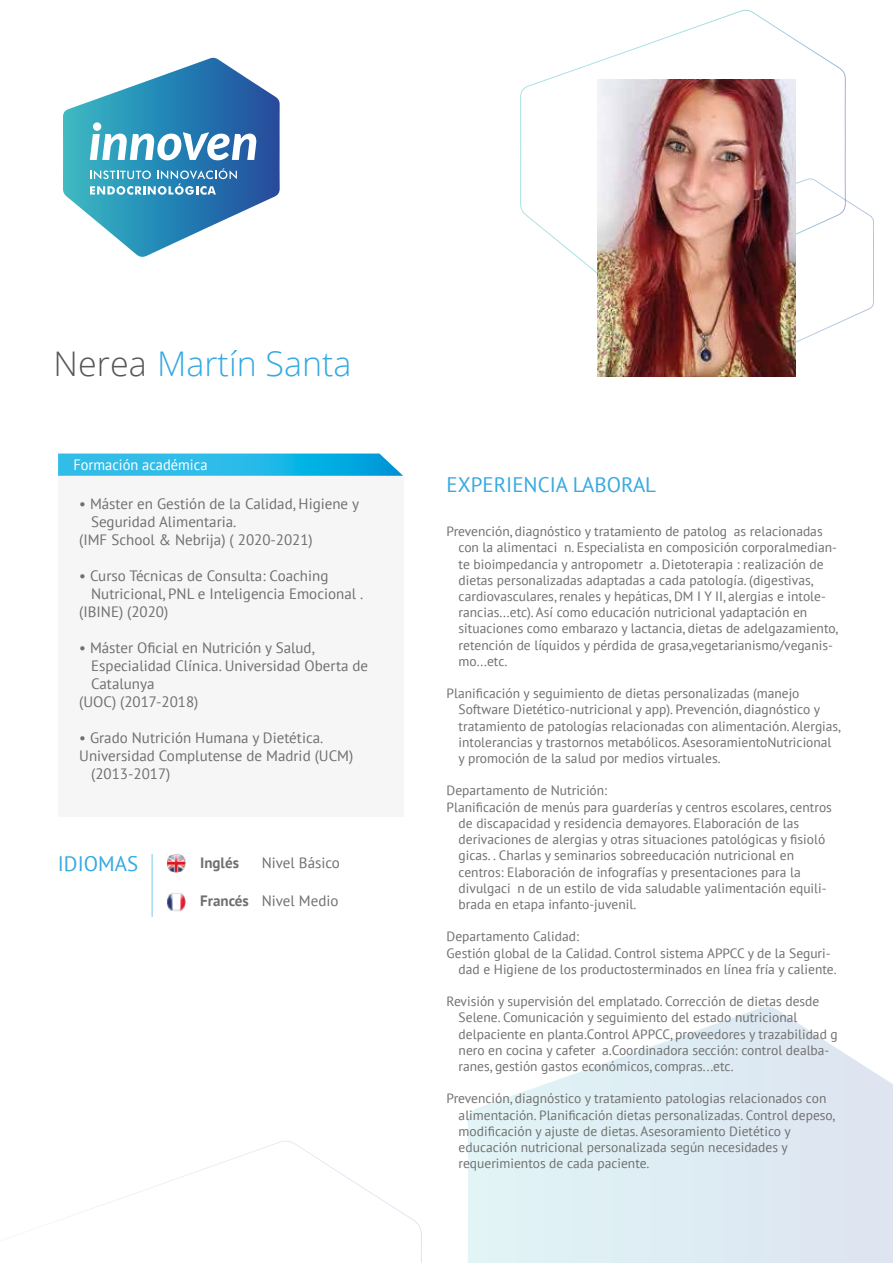
<style>
.page{position:relative;width:893px;height:1263px;background:#fff}
.page>*{position:absolute;margin:0;border:0;box-sizing:border-box;transform-origin:0 0}
.t1{font:300 34.05px "Open Sans";color:#36a9e1}
.t2{font:21px "PT Sans";color:#36a9e1}
.t3{font:15px "PT Sans";color:#706f6f}
.t4{font:15px "PT Sans";color:#fff;scale:.96 1}
.t5{font:700 15px "PT Sans";color:#706f6f}
.t6{font:13.5px/16.2px "PT Sans";color:#706f6f}
.s1{color:#575756}
.s2{font-weight:700}
</style>
<div class="page">
<svg style="left:0;top:1141px;width:422px;height:122px"></svg>
<svg style="left:468px;top:1007px;width:425px;height:256px"></svg>
<svg style="left:520px;top:10px;width:326px;height:264px"></svg>
<svg style="left:795px;top:178px;width:79px;height:188px"></svg>
<svg style="left:58px;top:453px;width:345px;height:23px;background:#2ebae7"></svg>
<hr style="left:152px;top:854px;width:1px;height:63px;background:#74cbed">
<img style="left:167px;top:854px;width:19px;height:18px">
<img style="left:167px;top:892px;width:19px;height:19px">
<div style="left:58px;top:476px;width:345px;height:340px;background:#f6f6f6"></div>
<svg style="left:63px;top:58px;width:217px;height:199px"></svg>
<img style="left:597px;top:80px;width:198px;height:297px">
<h1 class="t1" style="left:54px;top:340px;width:299px"><span class="s1">Nerea</span> Martín Santa</h1>
<p class="t4" style="left:73px;top:455px;width:141px">Formación académica</p>
<p class="t3" style="left:79px;top:494px;width:281px">• Máster en Gestión de la Calidad, Higiene y</p>
<p class="t3" style="left:91px;top:512px;width:147px">Seguridad Alimentaria.</p>
<p class="t3" style="left:79px;top:530px;width:235px">(IMF School &amp; Nebrija) ( 2020-2021)</p>
<p class="t3" style="left:79px;top:566px;width:251px">• Curso Técnicas de Consulta: Coaching</p>
<p class="t3" style="left:91px;top:584px;width:273px">Nutricional, PNL e Inteligencia Emocional .</p>
<p class="t3" style="left:79px;top:602px;width:91px">(IBINE) (2020)</p>
<p class="t3" style="left:79px;top:638px;width:237px">• Máster Oficial en Nutrición y Salud,</p>
<p class="t3" style="left:91px;top:656px;width:279px">Especialidad Clínica. Universidad Oberta de</p>
<p class="t3" style="left:91px;top:674px;width:65px">Catalunya</p>
<p class="t3" style="left:79px;top:692px;width:121px">(UOC) (2017-2018)</p>
<p class="t3" style="left:79px;top:728px;width:246px">• Grado Nutrición Humana y Dietética.</p>
<p class="t3" style="left:79px;top:746px;width:276px">Universidad Complutense de Madrid (UCM)</p>
<p class="t3" style="left:91px;top:764px;width:81px">(2013-2017)</p>
<h2 class="t2" style="left:58px;top:850px;width:82px">IDIOMAS</h2>
<p class="t5" style="left:200px;top:852px;width:40px">Inglés</p>
<p class="t3" style="left:262px;top:853px;width:80px">Nivel Básico</p>
<p class="t3" style="left:200px;top:891px;width:140px"><span class="s2">Francés</span> Nivel Medio</p>
<h2 class="t2" style="left:446px;top:471px;width:211px">EXPERIENCIA LABORAL</h2>
<p class="t6" style="left:459px;top:523px;width:381px;text-indent:-12px">Prevención, diagnóstico y tratamiento de patolog as relacionadas con la alimentaci n. Especialista en composición corporalmedian&shy;te bioimpedancia y antropometr a. Dietoterapia : realización de dietas personalizadas adaptadas a cada patología. (digestivas, cardiovasculares, renales y hepáticas, DM I Y II, alergias e intole&shy;rancias...etc). Así como educación nutricional yadaptación en situaciones como embarazo y lactancia, dietas de adelgazamiento, retención de líquidos y pérdida de grasa,vegetarianismo/veganis&shy;mo...etc.</p>
<p class="t6" style="left:459px;top:685px;width:384px;text-indent:-12px">Planificación y seguimiento de dietas personalizadas (manejo Software Dietético-nutricional y app). Prevención, diagnóstico y tratamiento de patologías relacionadas con alimentación. Alergias, intolerancias y trastornos metabólicos. AsesoramientoNutricional y promoción de la salud por medios virtuales.</p>
<p class="t6" style="left:447px;top:782px;width:162px">Departamento de Nutrición:</p>
<p class="t6" style="left:447px;top:798px;width:387px">Planificación de menús para guarderías y centros escolares, centros</p>
<p class="t6" style="left:459px;top:815px;width:342px">de discapacidad y residencia demayores. Elaboración de las</p>
<p class="t6" style="left:459px;top:831px;width:368px">derivaciones de alergias y otras situaciones patológicas y fisioló</p>
<p class="t6" style="left:459px;top:847px;width:337px">gicas. . Charlas y seminarios sobreeducación nutricional en</p>
<p class="t6" style="left:459px;top:863px;width:344px">centros: Elaboración de infografías y presentaciones para la</p>
<p class="t6" style="left:459px;top:879px;width:370px">divulgaci n de un estilo de vida saludable yalimentación equili-</p>
<p class="t6" style="left:459px;top:896px;width:179px">brada en etapa infanto-juvenil.</p>
<p class="t6" style="left:447px;top:928px;width:134px">Departamento Calidad:</p>
<p class="t6" style="left:447px;top:944px;width:386px">Gestión global de la Calidad. Control sistema APPCC y de la Seguri-</p>
<p class="t6" style="left:459px;top:960px;width:379px">dad e Higiene de los productosterminados en línea fría y caliente.</p>
<p class="t6" style="left:459px;top:993px;width:381px;text-indent:-12px">Revisión y supervisión del emplatado. Corrección de dietas desde Selene. Comunicación y seguimiento del estado nutricional delpaciente en planta.Control APPCC, proveedores y trazabilidad g nero en cocina y cafeter a.Coordinadora sección: control dealba&shy;ranes, gestión gastos económicos, compras...etc.</p>
<p class="t6" style="left:459px;top:1090px;width:378px;text-indent:-12px">Prevención, diagnóstico y tratamiento patologias relacionados con alimentación. Planificación dietas personalizadas. Control depeso, modificación y ajuste de dietas. Asesoramiento Dietético y educación nutricional personalizada según necesidades y requerimientos de cada paciente.</p>
</div>
